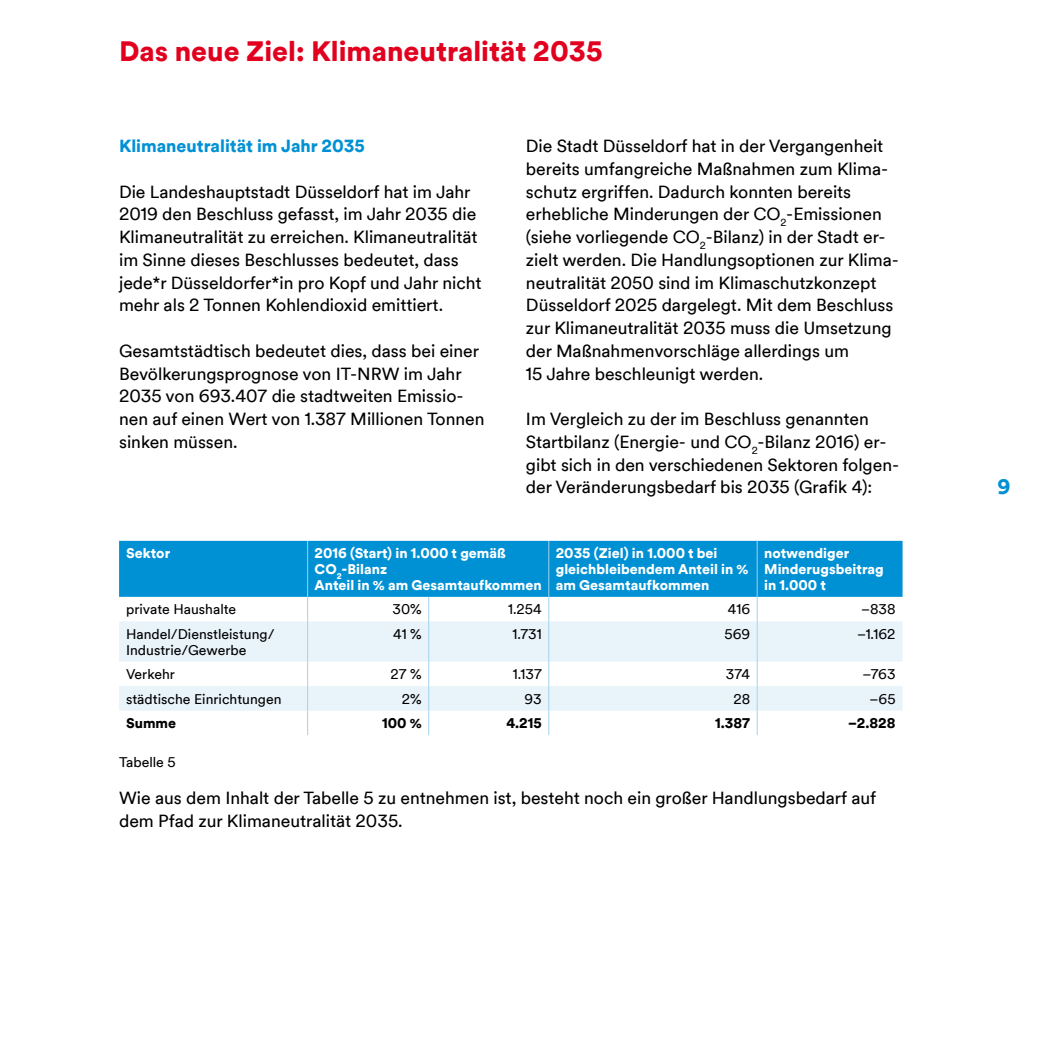
<style>
.page{position:relative;width:1042px;height:1042px;background:#fff}
.page>*{position:absolute;margin:0;border:0;box-sizing:border-box;transform-origin:0 0}
.t1{font:900 28px "Duesseldorf Circular TT";color:#e2001f}
.t2{font:900 21px "Duesseldorf Circular TT";color:#0091d5}
.t3{font:17.5px/22.8px "Duesseldorf Circular TT";color:#000}
.t4{font:900 17.5px "Duesseldorf Circular TT";color:#0091d5}
.t5{font:900 14px/15.8px "Duesseldorf Circular TT";color:#fff}
.t6{font:14px/15.8px "Duesseldorf Circular TT";color:#000}
.t7{font:900 14px "Duesseldorf Circular TT";color:#000}
</style>
<div class="page">
<div style="left:119px;top:541px;width:783px;height:56px;background:#0091d5"></div>
<svg style="left:119px;top:621px;width:783px;height:89px;fill:#e9f4fa"></svg>
<hr style="left:307px;top:541px;width:1px;height:56px;background:#a2d2ee">
<hr style="left:548px;top:541px;width:1px;height:56px;background:#a2d2ee">
<hr style="left:757px;top:541px;width:1px;height:56px;background:#a2d2ee">
<svg style="left:307px;top:597px;width:1px;height:24px"></svg>
<svg style="left:428px;top:597px;width:1px;height:24px"></svg>
<svg style="left:548px;top:597px;width:1px;height:24px"></svg>
<svg style="left:757px;top:597px;width:1px;height:24px"></svg>
<hr style="left:307px;top:621px;width:1px;height:40px;background:#a2d2ee">
<hr style="left:428px;top:621px;width:1px;height:40px;background:#a2d2ee">
<hr style="left:548px;top:621px;width:1px;height:40px;background:#a2d2ee">
<hr style="left:757px;top:621px;width:1px;height:40px;background:#a2d2ee">
<svg style="left:307px;top:661px;width:1px;height:74px"></svg>
<svg style="left:428px;top:661px;width:1px;height:74px"></svg>
<svg style="left:548px;top:661px;width:1px;height:74px"></svg>
<svg style="left:757px;top:661px;width:1px;height:74px"></svg>
<h1 class="t1" style="left:119px;top:31px;width:485px">Das neue Ziel: Klimaneutralität 2035</h1>
<p class="t4" style="left:119px;top:134px;width:247px">Klimaneutralität im Jahr 2035</p>
<p class="t3" style="left:119px;top:179px;width:364px">Die Landeshauptstadt Düsseldorf hat im Jahr 2019 den Beschluss gefasst, im Jahr 2035 die Klimaneutralität zu erreichen. Klimaneutralität im Sinne dieses Beschlusses bedeutet, dass jede*r Düsseldorfer*in pro Kopf und Jahr nicht mehr als 2 Tonnen Kohlendioxid emittiert.</p>
<p class="t3" style="left:119px;top:338px;width:367px">Gesamtstädtisch bedeutet dies, dass bei einer Bevölkerungsprognose von IT-NRW im Jahr 2035 von 693.407 die stadtweiten Emissio&shy;nen auf einen Wert von 1.387 Millionen Tonnen sinken müssen.</p>
<p class="t3" style="left:526px;top:134px;width:374px">Die Stadt Düsseldorf hat in der Vergangenheit bereits umfangreiche Maßnahmen zum Klima&shy;schutz ergriffen. Dadurch konnten bereits erhebliche Minderungen der CO<sub>2</sub>-Emissionen (siehe vorliegende CO<sub>2</sub>-Bilanz) in der Stadt er&shy;zielt werden. Die Handlungsoptionen zur Klima&shy;neutralität 2050 sind im Klimaschutzkonzept Düsseldorf 2025 dargelegt. Mit dem Beschluss zur Klimaneutralität 2035 muss die Umsetzung der Maßnahmenvorschläge allerdings um<br>15 Jahre beschleunigt werden.</p>
<p class="t3" style="left:526px;top:407px;width:375px">Im Vergleich zu der im Beschluss genannten Startbilanz (Energie- und CO<sub>2</sub>-Bilanz 2016) er&shy;gibt sich in den verschiedenen Sektoren folgen&shy;der Veränderungsbedarf bis 2035 (Grafik 4):</p>
<p class="t5" style="left:126px;top:545px;width:46px">Sektor</p>
<p class="t5" style="left:315px;top:545px;width:229px">2016 (Start) in 1.000 t gemäß<br>CO<sub>2</sub>-Bilanz<br>Anteil in % am Gesamtaufkommen</p>
<p class="t5" style="left:556px;top:545px;width:194px">2035 (Ziel) in 1.000 t bei gleichbleibendem Anteil in % am Gesamtaufkommen</p>
<p class="t5" style="left:764px;top:545px;width:121px">notwendiger<br>Minderugsbeitrag in 1.000 t</p>
<p class="t6" style="left:126px;top:601px;width:112px">private Haushalte</p>
<p class="t6" style="left:392px;top:601px;width:31px">30%</p>
<p class="t6" style="left:508px;top:601px;width:35px">1.254</p>
<p class="t6" style="left:728px;top:601px;width:24px">416</p>
<p class="t6" style="left:861px;top:601px;width:36px">–838</p>
<p class="t6" style="left:126px;top:625px;width:150px">Handel/Dienstleistung/<br>Industrie/Gewerbe</p>
<p class="t6" style="left:393px;top:625px;width:30px">41 %</p>
<p class="t6" style="left:512px;top:625px;width:31px">1.731</p>
<p class="t6" style="left:724px;top:625px;width:27px">569</p>
<p class="t6" style="left:857px;top:625px;width:40px">–1.162</p>
<p class="t6" style="left:126px;top:666px;width:50px">Verkehr</p>
<p class="t6" style="left:390px;top:666px;width:33px">27 %</p>
<p class="t6" style="left:513px;top:666px;width:31px">1.137</p>
<p class="t6" style="left:726px;top:666px;width:26px">374</p>
<p class="t6" style="left:862px;top:666px;width:35px">–763</p>
<p class="t6" style="left:126px;top:690px;width:157px">städtische Einrichtungen</p>
<p class="t6" style="left:402px;top:690px;width:21px">2%</p>
<p class="t6" style="left:524px;top:690px;width:19px">93</p>
<p class="t6" style="left:733px;top:690px;width:18px">28</p>
<p class="t6" style="left:869px;top:690px;width:28px">–65</p>
<p class="t7" style="left:126px;top:713px;width:52px">Summe</p>
<p class="t7" style="left:382px;top:713px;width:41px">100 %</p>
<p class="t7" style="left:506px;top:713px;width:37px">4.215</p>
<p class="t7" style="left:715px;top:713px;width:36px">1.387</p>
<p class="t7" style="left:848px;top:713px;width:49px">–2.828</p>
<p class="t6" style="left:119px;top:754px;width:58px">Tabelle 5</p>
<p class="t3" style="left:119px;top:785px;width:759px">Wie aus dem Inhalt der Tabelle 5 zu entnehmen ist, besteht noch ein großer Handlungsbedarf auf dem Pfad zur Klimaneutralität 2035.</p>
<p class="t2" style="left:997px;top:472px;width:15px">9</p>
</div>
